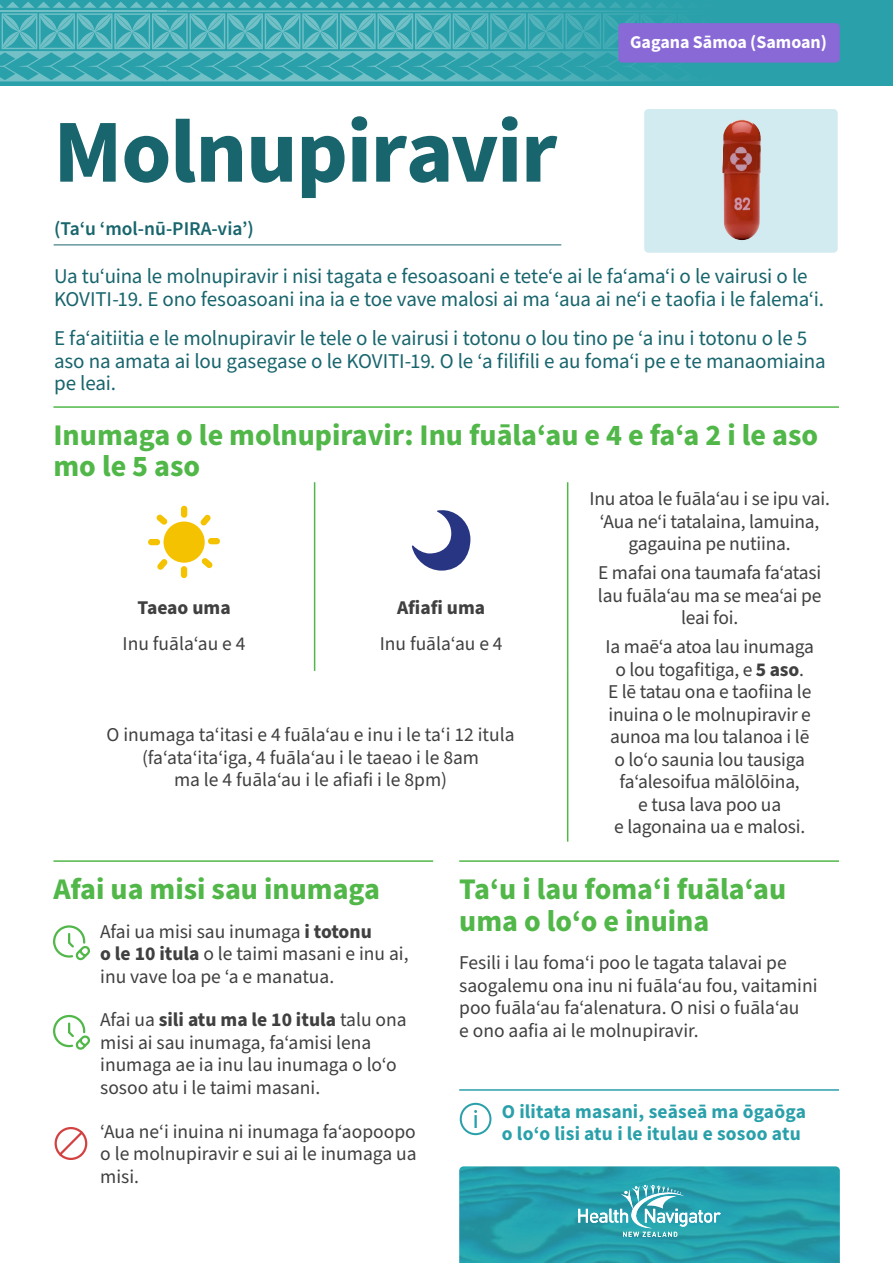
<style>
.page{position:relative;width:893px;height:1263px;background:#fff}
.page>*{position:absolute;margin:0;border:0;box-sizing:border-box;transform-origin:0 0}
.t1{font:700 90px "Source Sans Pro";letter-spacing:-.015em;color:#18656d}
.t2{font:700 30px/31.5px "Source Sans Pro";color:#50b748}
.t3{font:21px/22.5px "Source Sans Pro";letter-spacing:-.01em;color:#18656d}
.t4{font:20.85px "Source Sans Variable";color:#fff}
.t5{font:19.5px/22.5px "Source Sans Pro";color:#404040;text-align:center}
.t6{font:19.5px/22.5px "Source Sans Variable";letter-spacing:.01em;color:#29a0aa}
.t7{font:600 19.5px "Source Sans Pro";color:#18656d}
.t8{font:700 19.5px "Source Sans Pro";color:#404040}
.t9{font:18px "Source Sans Variable";color:#fff}
.s1{font-weight:700}
</style>
<div class="page">
<div style="left:644px;top:109px;width:194px;height:144px;background:#d2ebf0;border-radius:4px"></div>
<hr style="left:53px;top:406px;width:786px;height:2px;background:#50b748">
<hr style="left:54px;top:245px;width:507px;height:1px;background:#18656d">
<hr style="left:459px;top:1089px;width:380px;height:2px;background:#29a0aa">
<div style="left:460px;top:1103px;width:31px;height:32px;border:2px solid #29a0aa;border-radius:50%"></div>
<svg style="left:474px;top:1110px;width:3px;height:18px"></svg>
<hr style="left:53px;top:860px;width:380px;height:2px;background:#50b748">
<svg style="left:54px;top:1127px;width:34px;height:33px"></svg>
<img style="left:722px;top:120px;width:39px;height:120px">
<hr style="left:314px;top:482px;width:1px;height:189px;background:#50b748">
<hr style="left:567px;top:482px;width:1px;height:189px;background:#50b748">
<hr style="left:567px;top:671px;width:1px;height:171px;background:#50b748">
<div style="left:164px;top:521px;width:41px;height:42px;background:#f4c200;border-radius:50%"></div>
<div style="left:181px;top:506px;width:6px;height:12px;background:#f4c200;border-radius:3px"></div>
<div style="left:181px;top:566px;width:6px;height:12px;background:#f4c200;border-radius:3px"></div>
<div style="left:208px;top:538px;width:12px;height:6px;background:#f4c200;border-radius:3px"></div>
<div style="left:148px;top:539px;width:12px;height:6px;background:#f4c200;border-radius:3px"></div>
<svg style="left:156px;top:514px;width:12px;height:11px"></svg>
<svg style="left:201px;top:558px;width:12px;height:10px"></svg>
<svg style="left:157px;top:559px;width:11px;height:11px"></svg>
<svg style="left:200px;top:514px;width:11px;height:12px"></svg>
<svg style="left:412px;top:510px;width:58px;height:61px"></svg>
<svg style="left:53px;top:925px;width:37px;height:36px"></svg>
<svg style="left:53px;top:1014px;width:37px;height:36px"></svg>
<hr style="left:459px;top:860px;width:380px;height:2px;background:#50b748">
<svg style="left:459px;top:1166px;width:381px;height:97px;background:#2ea2af"></svg>
<svg style="left:0;top:0;width:536px;height:86px;background:#2da1ab"></svg>
<svg style="left:0;top:2px;width:536px;height:79px;background:#46acb5"></svg>
<svg style="left:536px;top:0;width:357px;height:86px;background:#2da1ab"></svg>
<div style="left:618px;top:23px;width:222px;height:40px;background:#8969d6;border-radius:4px"></div>
<h1 class="t1" style="left:53px;top:91px;width:505px">Molnupiravir</h1>
<p class="t9" style="left:630px;top:32px;width:198px">Gagana Sāmoa (Samoan)</p>
<p class="t4" style="left:745px;top:30px;width:76px">Samoan</p>
<p class="t7" style="left:54px;top:215px;width:201px">(Ta‘u ‘mol-nū-PIRA-via’)</p>
<p class="t3" style="left:54px;top:265px;width:771px">Ua tu‘uina le molnupiravir i nisi tagata e fesoasoani e tete‘e ai le fa‘ama‘i o le vairusi o le<br>KOVITI-19. E ono fesoasoani ina ia e toe vave malosi ai ma ‘aua ai ne‘i e taofia i le falema‘i.</p>
<p class="t3" style="left:54px;top:327px;width:773px">E fa‘aitiitia e le molnupiravir le tele o le vairusi i totonu o lou tino pe ‘a inu i totonu o le 5 aso na amata ai lou gasegase o le KOVITI-19. O le ‘a filifili e au foma‘i pe e te manaomiaina pe leai.</p>
<h2 class="t2" style="left:53px;top:420px;width:766px">Inumaga o le molnupiravir: Inu fuāla‘au e 4 e fa‘a 2 i le aso mo le 5 aso</h2>
<p class="t8" style="left:137px;top:595px;width:95px">Taeao uma</p>
<p class="t5" style="left:123px;top:632px;width:124px">Inu fuāla‘au e 4</p>
<p class="t8" style="left:397px;top:595px;width:90px">Afiafi uma</p>
<p class="t5" style="left:380px;top:632px;width:124px">Inu fuāla‘au e 4</p>
<p class="t5" style="left:107px;top:724px;width:409px">O inumaga ta‘itasi e 4 fuāla‘au e inu i le ta‘i 12 itula (fa‘ata‘ita‘iga, 4 fuāla‘au i le taeao i le 8am<br>ma le 4 fuāla‘au i le afiafi i le 8pm)</p>
<p class="t5" style="left:589px;top:488px;width:242px">Inu atoa le fuāla‘au i se ipu vai. ‘Aua ne‘i tatalaina, lamuina, gagauina pe nutiina.</p>
<p class="t5" style="left:598px;top:562px;width:225px">E mafai ona taumafa fa‘atasi lau fuāla‘au ma se mea‘ai pe leai foi.</p>
<p class="t5" style="left:605px;top:636px;width:210px">Ia maē‘a atoa lau inumaga o lou togafitiga, e <span class="s1">5 aso</span>.<br>E lē tatau ona e taofiina le inuina o le molnupiravir e aunoa ma lou talanoa i lē o lo‘o saunia lou tausiga fa‘alesoifua mālōlōina,<br>e tusa lava poo ua<br>e lagonaina ua e malosi.</p>
<h2 class="t2" style="left:53px;top:874px;width:328px">Afai ua misi sau inumaga</h2>
<p class="t5" style="left:100px;top:920px;width:310px;text-align:left">Afai ua misi sau inumaga <span class="s1">i totonu<br>o le 10 itula</span> o le taimi masani e inu ai, inu vave loa pe ‘a e manatua.</p>
<p class="t5" style="left:100px;top:1009px;width:308px;text-align:left">Afai ua <span class="s1">sili atu ma le 10 itula</span> talu ona misi ai sau inumaga, fa‘amisi lena inumaga ae ia inu lau inumaga o lo‘o sosoo atu i le taimi masani.</p>
<p class="t5" style="left:100px;top:1120px;width:318px;text-align:justify">‘Aua ne‘i inuina ni inumaga fa‘aopoopo o le molnupiravir e sui ai le inumaga ua misi.</p>
<h2 class="t2" style="left:459px;top:874px;width:328px">Ta‘u i lau foma‘i fuāla‘au uma o lo‘o e inuina</h2>
<p class="t5" style="left:459px;top:952px;width:360px;text-align:left">Fesili i lau foma‘i poo le tagata talavai pe saogalemu ona inu ni fuāla‘au fou, vaitamini poo fuāla‘au fa‘alenatura. O nisi o fuāla‘au<br>e ono aafia ai le molnupiravir.</p>
<p class="t6" style="left:502px;top:1100px;width:306px">O ilitata masani, seāseā ma ōgaōga o lo‘o lisi atu i le itulau e sosoo atu</p>
</div>
